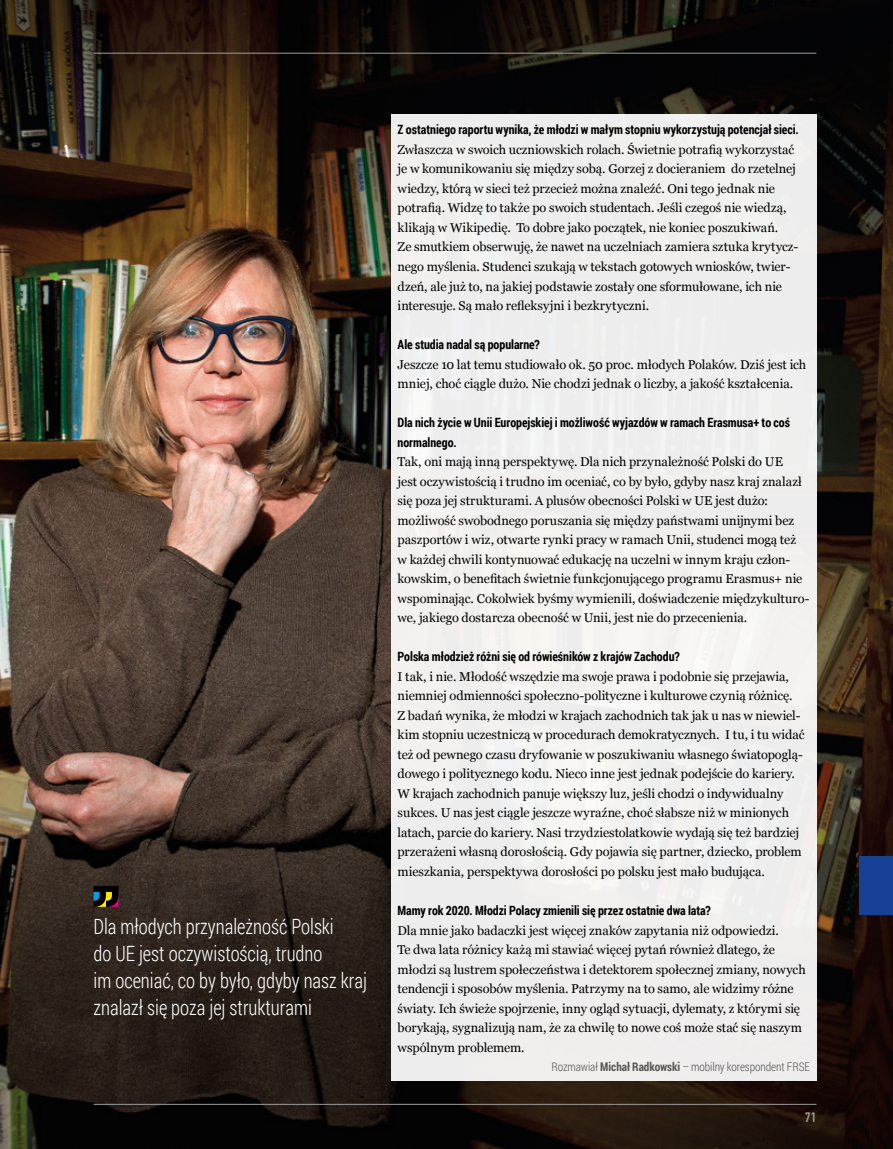
<style>
.page{position:relative;width:893px;height:1149px;background:#fff}
.page>*{position:absolute;margin:0;border:0;box-sizing:border-box;transform-origin:0 0}
.t1{font:300 21px/27px "Roboto Condensed";color:#fff;scale:.9 1}
.t2{font:700 13.5px "DIN Condensed";color:#9d9d9c;scale:1.1 1}
.t3{font:12.75px/19.5px "Georgia";color:#000}
.t4{font:700 12.75px/19.5px "Roboto Condensed";letter-spacing:-.005em;color:#000;scale:.95 1}
.t5{font:300 12px "Roboto Condensed";letter-spacing:-.005em;color:#575756;scale:.95 1}
.s1{font-weight:700}
</style>
<div class="page">
<img style="left:0;top:0;width:893px;height:1148px">
<div style="left:391px;top:115px;width:425px;height:965px;background:#efeeee"></div>
<svg style="left:94px;top:885px;width:24px;height:21px"></svg>
<div style="left:859px;top:856px;width:34px;height:58px;background:#164194"></div>
<hr style="left:94px;top:53px;width:722px;height:1px;background:#9d9d9c">
<hr style="left:94px;top:1103px;width:722px;height:1px;background:#9d9d9c">
<h1 class="t1" style="left:94px;top:911px;width:305px">Dla młodych przynależność Polski<br>do UE jest oczywistością, trudno<br>im oceniać, co by było, gdyby nasz kraj znalazł się poza jej strukturami</h1>
<p class="t4" style="left:398px;top:120px;width:424px">Z ostatniego raportu wynika, że młodzi w małym stopniu wykorzystują potencjał sieci.</p>
<p class="t3" style="left:398px;top:139px;width:402px">Zwłaszcza w swoich uczniowskich rolach. Świetnie potrafią wykorzystać je w komunikowaniu się między sobą. Gorzej z docieraniem do rzetelnej wiedzy, którą w sieci też przecież można znaleźć. Oni tego jednak nie potrafią. Widzę to także po swoich studentach. Jeśli czegoś nie wiedzą, klikają w Wikipedię. To dobre jako początek, nie koniec poszukiwań.<br>Ze smutkiem obserwuję, że nawet na uczelniach zamiera sztuka krytycz&shy;nego myślenia. Studenci szukają w tekstach gotowych wniosków, twier&shy;dzeń, ale już to, na jakiej podstawie zostały one sformułowane, ich nie interesuje. Są mało refleksyjni i bezkrytyczni.</p>
<p class="t4" style="left:398px;top:334px;width:151px">Ale studia nadal są popularne?</p>
<p class="t3" style="left:398px;top:354px;width:410px">Jeszcze 10 lat temu studiowało ok. 50 proc. młodych Polaków. Dziś jest ich mniej, choć ciągle dużo. Nie chodzi jednak o liczby, a jakość kształcenia.</p>
<p class="t4" style="left:398px;top:412px;width:415px">Dla nich życie w Unii Europejskiej i możliwość wyjazdów w ramach Erasmusa+ to coś normalnego.</p>
<p class="t3" style="left:398px;top:451px;width:413px">Tak, oni mają inną perspektywę. Dla nich przynależność Polski do UE<br>jest oczywistością i trudno im oceniać, co by było, gdyby nasz kraj znalazł się poza jej strukturami. A plusów obecności Polski w UE jest dużo: możliwość swobodnego poruszania się między państwami unijnymi bez paszportów i wiz, otwarte rynki pracy w ramach Unii, studenci mogą też<br>w każdej chwili kontynuować edukację na uczelni w innym kraju człon&shy;kowskim, o benefitach świetnie funkcjonującego programu Erasmus+ nie wspominając. Cokolwiek byśmy wymienili, doświadczenie międzykulturo&shy;we, jakiego dostarcza obecność w Unii, jest nie do przecenienia.</p>
<p class="t4" style="left:398px;top:646px;width:299px">Polska młodzież różni się od rówieśników z krajów Zachodu?</p>
<p class="t3" style="left:398px;top:666px;width:408px">I tak, i nie. Młodość wszędzie ma swoje prawa i podobnie się przejawia, niemniej odmienności społeczno-polityczne i kulturowe czynią różnicę.<br>Z badań wynika, że młodzi w krajach zachodnich tak jak u nas w niewiel&shy;kim stopniu uczestniczą w procedurach demokratycznych. I tu, i tu widać też od pewnego czasu dryfowanie w poszukiwaniu własnego światopoglą&shy;dowego i politycznego kodu. Nieco inne jest jednak podejście do kariery.<br>W krajach zachodnich panuje większy luz, jeśli chodzi o indywidualny sukces. U nas jest ciągle jeszcze wyraźne, choć słabsze niż w minionych latach, parcie do kariery. Nasi trzydziestolatkowie wydają się też bardziej przerażeni własną dorosłością. Gdy pojawia się partner, dziecko, problem mieszkania, perspektywa dorosłości po polsku jest mało budująca.</p>
<p class="t4" style="left:398px;top:900px;width:331px">Mamy rok 2020. Młodzi Polacy zmienili się przez ostatnie dwa lata?</p>
<p class="t3" style="left:398px;top:919px;width:410px">Dla mnie jako badaczki jest więcej znaków zapytania niż odpowiedzi.<br>Te dwa lata różnicy każą mi stawiać więcej pytań również dlatego, że młodzi są lustrem społeczeństwa i detektorem społecznej zmiany, nowych tendencji i sposobów myślenia. Patrzymy na to samo, ale widzimy różne światy. Ich świeże spojrzenie, inny ogląd sytuacji, dylematy, z którymi się borykają, sygnalizują nam, że za chwilę to nowe coś może stać się naszym wspólnym problemem.</p>
<p class="t5" style="left:552px;top:1058px;width:274px">Rozmawiał <span class="s1">Michał Radkowski</span> – mobilny korespondent FRSE</p>
<p class="t2" style="left:805px;top:1107px;width:12px">71</p>
</div>
